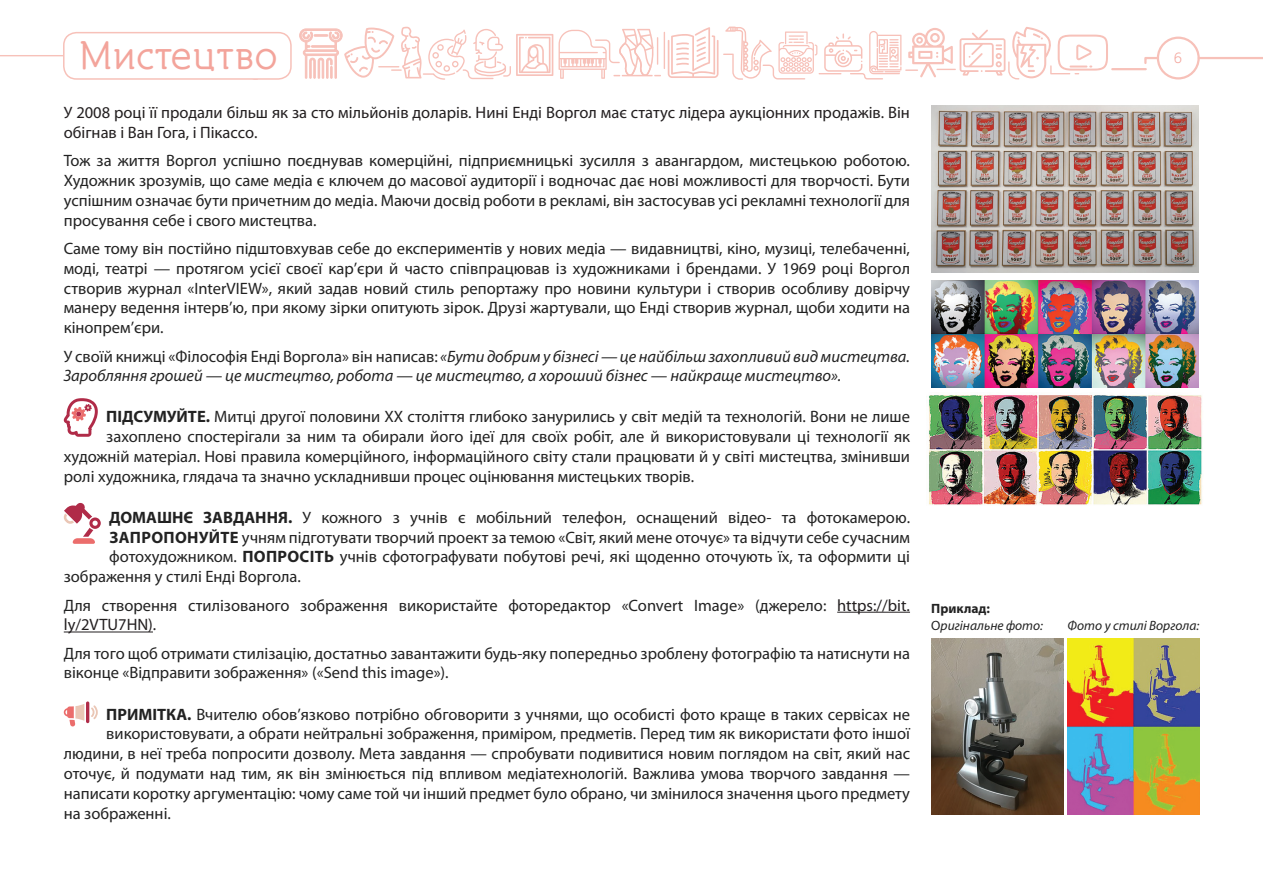
<style>
.page{position:relative;width:1263px;height:893px;background:#fff}
.page>*{position:absolute;margin:0;border:0;box-sizing:border-box;transform-origin:0 0}
.t1{font:39.75px "Turbota";color:#f3a49b}
.t2{font:16.5px/19.8px "Myriad Pro";color:#222;text-align:justify}
.t3{font:italic 16.5px/19.8px "Myriad Pro";color:#222}
.Normal__Web{font:16.5px/19.8px "Myriad Pro";color:#231f20}
.t4{font:15px "ALS Schlangeslab";color:#f3a49b}
.t5{font:italic 13.5px "Myriad Pro";color:#222}
.t6{font:700 13.5px "Myriad Pro";color:#222}
.s1{font-style:normal}
.s2{font-weight:700}
.s3{color:#231f20}
</style>
<div class="page">
<div style="left:1157px;top:37px;width:43px;height:43px;border:2px solid #f7c1b9;border-radius:50%"></div>
<svg style="left:1144px;top:56px;width:16px;height:9px"></svg>
<hr style="left:1112px;top:68px;width:34px;height:2px;background:#f7c1b9">
<hr style="left:1199px;top:57px;width:64px;height:2px;background:#f7c1b9">
<svg style="left:0;top:55px;width:63px;height:1px"></svg>
<svg style="left:299px;top:27px;width:362px;height:53px"></svg>
<hr style="left:664px;top:32px;width:1px;height:37px;background:#f7c1b9">
<svg style="left:668px;top:27px;width:440px;height:53px"></svg>
<div style="left:63px;top:32px;width:229px;height:48px;border:2px solid #f7c1b9;border-radius:13px"></div>
<img style="left:931px;top:106px;width:268px;height:166px">
<img style="left:931px;top:280px;width:268px;height:107px">
<img style="left:929px;top:395px;width:273px;height:110px">
<img style="left:931px;top:638px;width:132px;height:176px">
<img style="left:1067px;top:638px;width:132px;height:176px">
<hr style="left:837px;top:612px;width:73px;height:1px;background:#231f20">
<hr style="left:64px;top:632px;width:89px;height:1px;background:#231f20">
<svg style="left:64px;top:398px;width:34px;height:39px"></svg>
<svg style="left:63px;top:503px;width:38px;height:41px"></svg>
<hr style="left:86px;top:701px;width:3px;height:22px;background:#b02b48;border-radius:2px">
<svg style="left:64px;top:704px;width:20px;height:22px"></svg>
<svg style="left:91px;top:705px;width:7px;height:14px"></svg>
<h1 class="t1" style="left:77px;top:31px;width:202px">Мистецтво</h1>
<p class="t4" style="left:1174px;top:50px;width:10px">6</p>
<p class="Normal__Web" style="left:64px;top:103px;width:848px">У 2008 році її продали більш як за сто мільйонів доларів. Нині Енді Воргол має статус лідера аукціонних продажів. Він обігнав і Ван Гога, і Пікассо.</p>
<p class="t2" style="left:64px;top:151px;width:848px">Тож за життя Воргол успішно поєднував комерційні, підприємницькі зусилля з авангардом, мистецькою роботою.<br>Художник зрозумів, що саме медіа є ключем до масової аудиторії і водночас дає нові можливості для творчості. Бути успішним означає бути причетним до медіа. Маючи досвід роботи в рекламі, він застосував усі рекламні технології для просування себе і свого мистецтва.</p>
<p class="t2" style="left:64px;top:239px;width:848px">Саме тому він постійно підштовхував себе до експериментів у нових медіа — видавництві, кіно, музиці, телебаченні, моді, театрі — протягом усієї своєї кар’єри й часто співпрацював із художниками і брендами. У 1969 році Воргол створив журнал «InterVIEW», який задав новий стиль репортажу про новини культури і створив особливу довірчу манеру ведення інтерв’ю, при якому зірки опитують зірок. Друзі жартували, що Енді створив журнал, щоби ходити на кінопрем’єри.</p>
<p class="t3" style="left:64px;top:346px;width:848px"><span class="s1">У своїй книжці «Філософія Енді Воргола» він написав:</span> «Бути добрим у бізнесі— це найбільш захопливий вид мистецтва.<br>Заробляння грошей — це мистецтво, робота — це мистецтво, а хороший бізнес — найкраще мистецтво».</p>
<p class="t2" style="left:106px;top:407px;width:805px"><span class="s2">ПІДСУМУЙТЕ.</span> Митці другої половини XX століття глибоко занурились у світ медій та технологій. Вони не лише</p>
<p class="t2" style="left:106px;top:427px;width:805px">захоплено спостерігали за ним та обирали його ідеї для своїх робіт, але й використовували ці технології як</p>
<p class="t2" style="left:64px;top:447px;width:848px">художній матеріал. Нові правила комерційного, інформаційного світу стали працювати й у світі мистецтва, змінивши</p>
<p class="t2" style="left:64px;top:467px;width:632px">ролі художника, глядача та значно ускладнивши процес оцінювання мистецьких творів.</p>
<p class="t2" style="left:109px;top:508px;width:802px"><span class="s2">ДОМАШНЄ ЗАВДАННЯ.</span> У кожного з учнів є мобільний телефон, оснащений відео- та фотокамерою.</p>
<p class="t2" style="left:109px;top:527px;width:802px"><span class="s2">ЗАПРОПОНУЙТЕ</span> учням підготувати творчий проект за темою «Світ, який мене оточує» та відчути себе сучасним</p>
<p class="t2" style="left:109px;top:547px;width:802px">фотохудожником. <span class="s2">ПОПРОСІТЬ</span> учнів сфотографувати побутові речі, які щоденно оточують їх, та оформити ці</p>
<p class="t2" style="left:64px;top:567px;width:239px">зображення у стилі Енді Воргола.</p>
<p class="t2" style="left:64px;top:595px;width:848px">Для створення стилізованого зображення використайте фоторедактор «Convert Image» (джерело: <span class="s3">https://bit. ly/2VTU7HN).</span></p>
<p class="t2" style="left:64px;top:643px;width:848px">Для того щоб отримати стилізацію, достатньо завантажити будь-яку попередньо зроблену фотографію та натиснути на віконце «Відправити зображення» («Send this image»).</p>
<p class="t2" style="left:106px;top:704px;width:805px"><span class="s2">ПРИМІТКА.</span> Вчителю обов’язково потрібно обговорити з учнями, що особисті фото краще в таких сервісах не</p>
<p class="t2" style="left:106px;top:724px;width:805px">використовувати, а обрати нейтральні зображення, приміром, предметів. Перед тим як використати фото іншої</p>
<p class="t2" style="left:64px;top:744px;width:848px">людини, в неї треба попросити дозволу. Мета завдання — спробувати подивитися новим поглядом на світ, який нас</p>
<p class="t2" style="left:64px;top:764px;width:848px">оточує, й подумати над тим, як він змінюється під впливом медіатехнологій. Важлива умова творчого завдання —</p>
<p class="t2" style="left:64px;top:784px;width:848px">написати коротку аргументацію: чому саме той чи інший предмет було обрано, чи змінилося значення цього предмету</p>
<p class="t2" style="left:64px;top:803px;width:109px">на зображенні.</p>
<p class="t6" style="left:931px;top:601px;width:60px">Приклад:</p>
<p class="t5" style="left:931px;top:618px;width:113px"><span class="s1">О</span>ригінальне фото:</p>
<p class="t5" style="left:1068px;top:618px;width:133px">Фото у стилі Воргола:</p>
</div>
